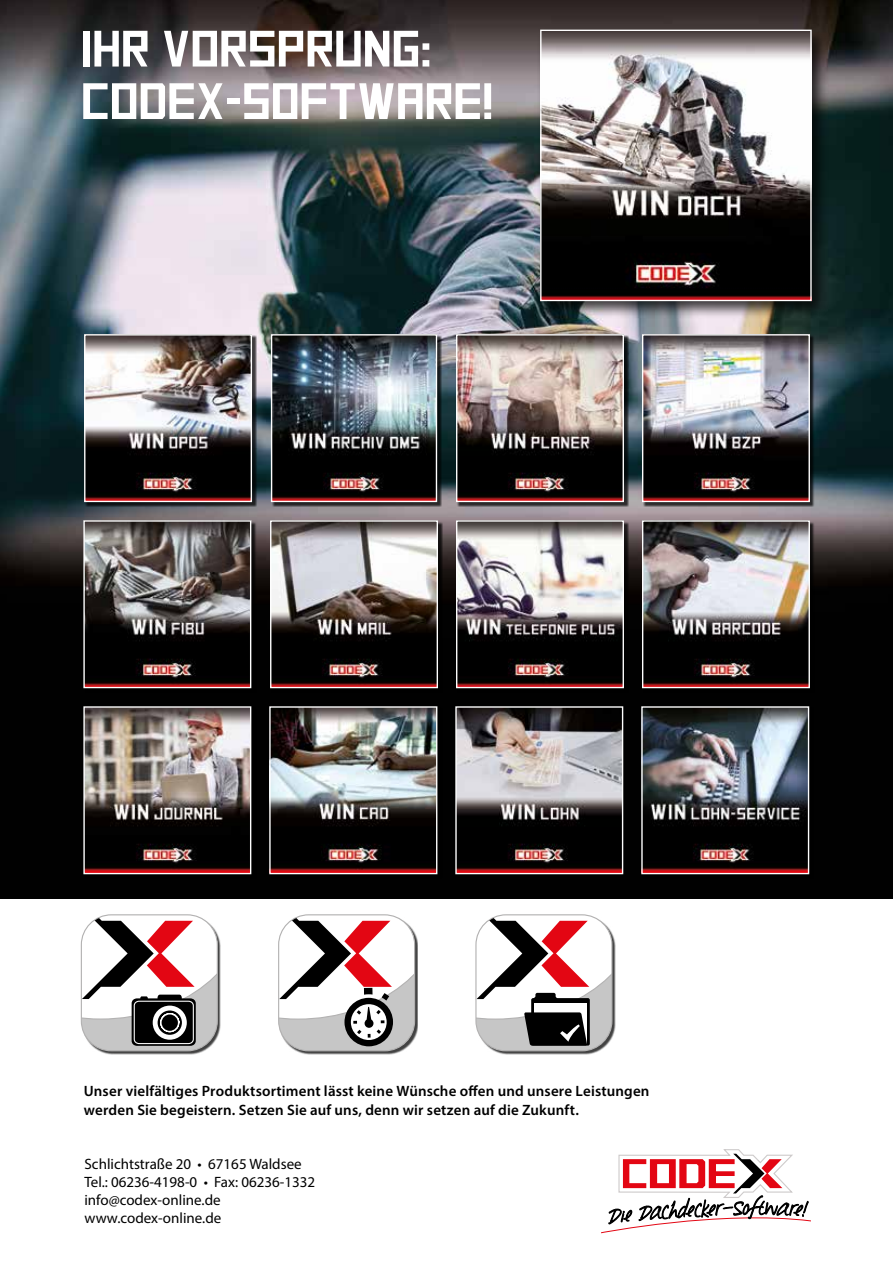
<style>
.page{position:relative;width:893px;height:1263px;background:#fff}
.page>*{position:absolute;margin:0;border:0;box-sizing:border-box;transform-origin:0 0}
.t1{font:51px/52.5px "Square Font";letter-spacing:-.01em;color:#fff}
.t2{font:600 15px/19.5px "Myriad Pro";letter-spacing:.01em;color:#000}
.t3{font:15px/18px "Myriad Pro";color:#000}
</style>
<div class="page">
<div style="left:477px;top:916px;width:139px;height:138px;background:#000;opacity:.75"></div>
<svg style="left:476px;top:915px;width:136px;height:136px"></svg>
<svg style="left:476px;top:915px;width:136px;height:130px"></svg>
<div style="left:280px;top:916px;width:138px;height:138px;background:#000;opacity:.75"></div>
<div style="left:278px;top:914px;width:137px;height:137px;border:1px solid #b3b2b2;border-radius:30px"></div>
<svg style="left:279px;top:915px;width:135px;height:131px"></svg>
<div style="left:82px;top:916px;width:139px;height:138px;background:#000;opacity:.75"></div>
<svg style="left:81px;top:915px;width:136px;height:131px"></svg>
<div style="left:162px;top:1014px;width:16px;height:17px;background:#000;border-radius:50%"></div>
<div style="left:134px;top:1001px;width:60px;height:43px;border:1px solid #fff;border-radius:5px"></div>
<svg style="left:601px;top:1149px;width:210px;height:85px"></svg>
<img style="left:0;top:0;width:893px;height:898px">
<div style="left:536px;top:26px;width:293px;height:293px;background:#000;opacity:.75"></div>
<img style="left:542px;top:32px;width:268px;height:267px">
<div style="left:540px;top:30px;width:272px;height:271px;border:1px solid #fff"></div>
<div style="left:86px;top:336px;width:171px;height:171px;background:#000;opacity:.75"></div>
<img style="left:86px;top:336px;width:164px;height:164px">
<div style="left:84px;top:334px;width:168px;height:168px;border:1px solid #fff"></div>
<div style="left:85px;top:708px;width:171px;height:171px;background:#000;opacity:.75"></div>
<img style="left:85px;top:708px;width:164px;height:164px">
<div style="left:83px;top:706px;width:168px;height:168px;border:1px solid #fff"></div>
<div style="left:85px;top:522px;width:171px;height:171px;background:#000;opacity:.75"></div>
<img style="left:85px;top:522px;width:164px;height:164px">
<div style="left:83px;top:520px;width:168px;height:168px;border:1px solid #fff"></div>
<div style="left:458px;top:336px;width:171px;height:171px;background:#000;opacity:.75"></div>
<img style="left:458px;top:336px;width:164px;height:164px">
<div style="left:456px;top:334px;width:168px;height:168px;border:1px solid #fff"></div>
<div style="left:643px;top:336px;width:172px;height:171px;background:#000;opacity:.75"></div>
<img style="left:644px;top:336px;width:164px;height:164px">
<div style="left:642px;top:334px;width:168px;height:168px;border:1px solid #fff"></div>
<div style="left:643px;top:522px;width:172px;height:171px;background:#000;opacity:.75"></div>
<img style="left:644px;top:522px;width:164px;height:164px">
<div style="left:642px;top:520px;width:168px;height:168px;border:1px solid #fff"></div>
<div style="left:643px;top:708px;width:171px;height:171px;background:#000;opacity:.75"></div>
<img style="left:643px;top:708px;width:164px;height:164px">
<div style="left:641px;top:706px;width:168px;height:168px;border:1px solid #fff"></div>
<div style="left:272px;top:522px;width:171px;height:171px;background:#000;opacity:.75"></div>
<img style="left:272px;top:522px;width:164px;height:164px">
<div style="left:270px;top:520px;width:168px;height:168px;border:1px solid #fff"></div>
<div style="left:458px;top:522px;width:171px;height:171px;background:#000;opacity:.75"></div>
<img style="left:458px;top:522px;width:164px;height:164px">
<div style="left:456px;top:520px;width:168px;height:168px;border:1px solid #fff"></div>
<img style="left:457px;top:708px;width:164px;height:164px">
<div style="left:455px;top:706px;width:168px;height:168px;border:1px solid #fff"></div>
<div style="left:271px;top:708px;width:171px;height:171px;background:#000;opacity:.75"></div>
<img style="left:271px;top:708px;width:164px;height:164px">
<div style="left:269px;top:706px;width:168px;height:168px;border:1px solid #fff"></div>
<div style="left:272px;top:336px;width:170px;height:171px;background:#000;opacity:.75"></div>
<img style="left:273px;top:336px;width:162px;height:164px">
<div style="left:271px;top:334px;width:166px;height:168px;border:1px solid #fff"></div>
<h1 class="t1" style="left:81px;top:23px;width:414px">IHR VORSPRUNG:<br>CODEX-SOFTWARE!</h1>
<p class="t2" style="left:84px;top:1080px;width:567px">Unser vielfältiges Produktsortiment lässt keine Wünsche offen und unsere Leistungen werden Sie begeistern. Setzen Sie auf uns, denn wir setzen auf die Zukunft.</p>
<p class="t3" style="left:84px;top:1155px;width:232px">Schlichtstraße 20 • 67165 Waldsee<br>Tel.: 06236-4198-0 • Fax: 06236-1332 info@codex-online.de www.codex-online.de</p>
</div>
